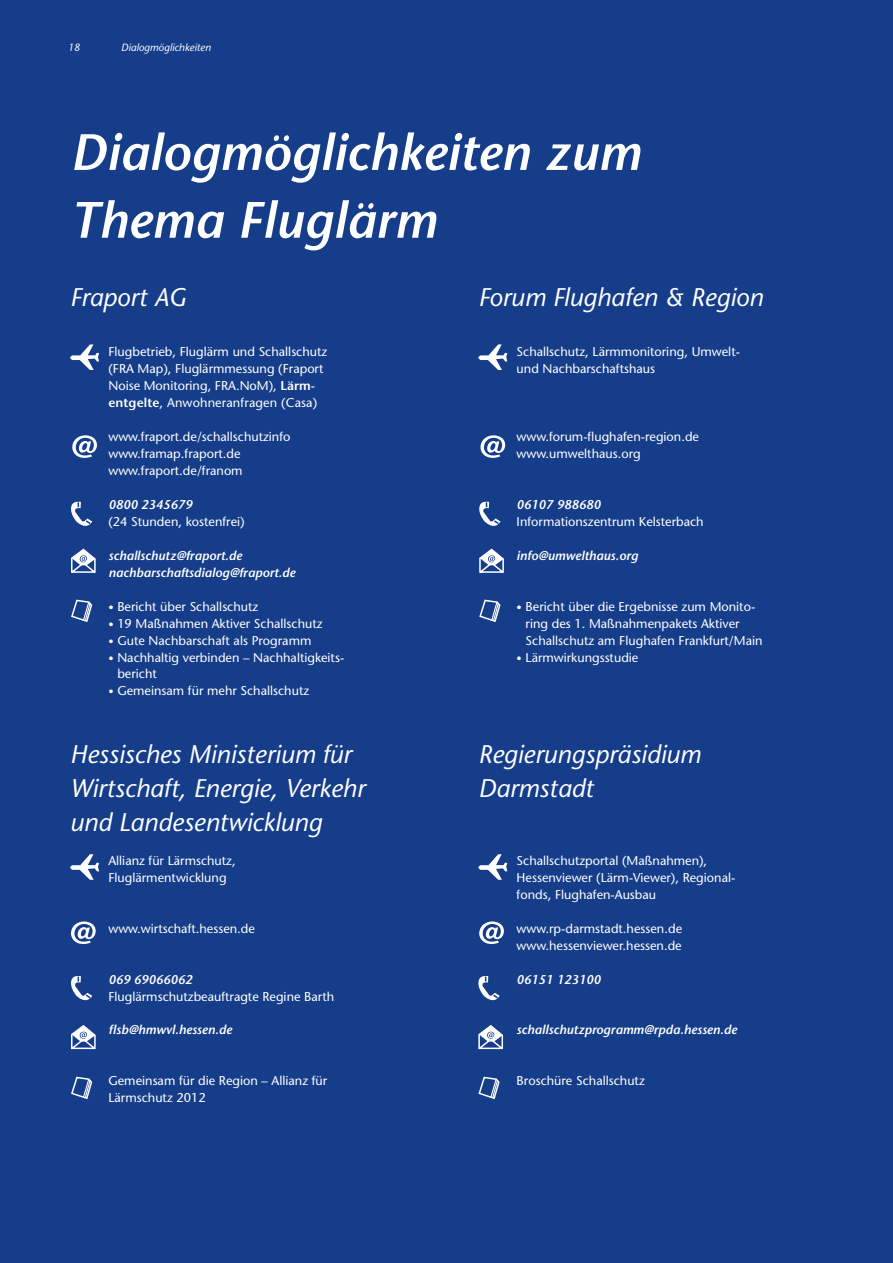
<style>
.page{position:relative;width:893px;height:1263px;background:#153d8a}
.page>*{position:absolute;margin:0;border:0;box-sizing:border-box;transform-origin:0 0}
.t1{font:italic 600 51px/67.8px "Stone Sans";color:#fff}
.t2{font:italic 25.5px/33.9px "Stone Sans";color:#fff}
.t3{font:12.75px/17px "Stone Sans";color:#fff}
.t4{font:italic 600 12.75px/17px "Stone Sans";color:#fff}
.t5{font:italic 10.5px "Stone Sans";color:#fff}
.s1{font-weight:600}
.s2{font-size:10.5px}
</style>
<div class="page">
<svg style="left:71px;top:501px;width:21px;height:25px"></svg>
<svg style="left:70px;top:344px;width:29px;height:26px"></svg>
<svg style="left:72px;top:435px;width:25px;height:23px"></svg>
<svg style="left:71px;top:548px;width:25px;height:25px"></svg>
<svg style="left:71px;top:599px;width:22px;height:23px"></svg>
<svg style="left:71px;top:976px;width:21px;height:25px"></svg>
<svg style="left:70px;top:854px;width:29px;height:26px"></svg>
<svg style="left:71px;top:1025px;width:25px;height:25px"></svg>
<svg style="left:71px;top:1076px;width:22px;height:24px"></svg>
<svg style="left:478px;top:854px;width:29px;height:26px"></svg>
<svg style="left:478px;top:976px;width:22px;height:25px"></svg>
<svg style="left:478px;top:1025px;width:25px;height:25px"></svg>
<svg style="left:478px;top:1076px;width:22px;height:24px"></svg>
<svg style="left:71px;top:921px;width:25px;height:23px"></svg>
<svg style="left:479px;top:921px;width:25px;height:23px"></svg>
<svg style="left:479px;top:501px;width:21px;height:25px"></svg>
<svg style="left:478px;top:344px;width:29px;height:26px"></svg>
<svg style="left:480px;top:435px;width:25px;height:23px"></svg>
<svg style="left:479px;top:548px;width:25px;height:25px"></svg>
<svg style="left:479px;top:599px;width:22px;height:23px"></svg>
<p class="t5" style="left:68px;top:41px;width:14px">18</p>
<p class="t5" style="left:121px;top:41px;width:91px">Dialogmöglichkeiten</p>
<h1 class="t1" style="left:70px;top:118px;width:572px">Dialogmöglichkeiten zum<br>Thema Fluglärm</h1>
<h2 class="t2" style="left:70px;top:280px;width:118px">Fraport AG</h2>
<p class="t3" style="left:108px;top:343px;width:220px">Flugbetrieb, Fluglärm und Schallschutz (FRA Map), Fluglärmmessung (Fraport Noise Monitoring, FRA.NoM), <span class="s1">Lärm&shy;entgelte</span>, Anwohneranfragen (Casa)</p>
<p class="t3" style="left:108px;top:428px;width:184px">www.fraport.de/schallschutzinfo www.framap.fraport.de www.fraport.de/franom</p>
<p class="t4" style="left:108px;top:496px;width:86px">0800 2345679</p>
<p class="t3" style="left:108px;top:513px;width:138px">(24 Stunden, kostenfrei)</p>
<p class="t4" style="left:108px;top:547px;width:188px">schallschutz@fraport.de nachbarschaftsdialog@fraport.de</p>
<p class="t3" style="left:108px;top:598px;width:151px"><span class="s2">•</span> Bericht über Schallschutz</p>
<p class="t3" style="left:108px;top:615px;width:216px"><span class="s2">•</span> 19 Maßnahmen Aktiver Schallschutz</p>
<p class="t3" style="left:108px;top:632px;width:205px"><span class="s2">•</span> Gute Nachbarschaft als Programm</p>
<p class="t3" style="left:117px;top:649px;width:228px;text-indent:-9px"><span class="s2">•</span> Nachhaltig verbinden – Nachhaltigkeits&shy;bericht</p>
<p class="t3" style="left:108px;top:682px;width:202px"><span class="s2">•</span> Gemeinsam für mehr Schallschutz</p>
<h2 class="t2" style="left:478px;top:280px;width:286px">Forum Flughafen &amp; Region</h2>
<p class="t3" style="left:517px;top:343px;width:225px">Schallschutz, Lärmmonitoring, Umwelt&shy;und Nachbarschaftshaus</p>
<p class="t3" style="left:517px;top:428px;width:184px">www.forum-flughafen-region.de www.umwelthaus.org</p>
<p class="t4" style="left:517px;top:496px;width:86px">06107 988680</p>
<p class="t3" style="left:517px;top:513px;width:188px">Informationszentrum Kelsterbach</p>
<p class="t4" style="left:517px;top:547px;width:123px">info@umwelthaus.org</p>
<p class="t3" style="left:526px;top:598px;width:238px;text-indent:-9px"><span class="s2">•</span> Bericht über die Ergebnisse zum Monito&shy;ring des 1. Maßnahmenpakets Aktiver<br>Schallschutz am Flughafen Frankfurt/Main</p>
<p class="t3" style="left:517px;top:649px;width:123px"><span class="s2">•</span> Lärmwirkungsstudie</p>
<h2 class="t2" style="left:70px;top:737px;width:297px">Hessisches Ministerium für<br>Wirtschaft, Energie, Verkehr und Landesentwicklung</h2>
<h2 class="t2" style="left:478px;top:737px;width:224px">Regierungspräsidium<br>Darmstadt</h2>
<p class="t3" style="left:517px;top:852px;width:220px">Schallschutzportal (Maßnahmen),<br>Hessenviewer (Lärm-Viewer), Regional&shy;fonds, Flughafen-Ausbau</p>
<p class="t3" style="left:517px;top:920px;width:167px">www.rp-darmstadt.hessen.de www.hessenviewer.hessen.de</p>
<p class="t4" style="left:517px;top:971px;width:86px">06151 123100</p>
<p class="t3" style="left:108px;top:852px;width:129px">Allianz für Lärmschutz,<br>Fluglärmentwicklung</p>
<p class="t3" style="left:108px;top:920px;width:148px">www.wirtschaft.hessen.de</p>
<p class="t4" style="left:108px;top:971px;width:86px">069 69066062</p>
<p class="t3" style="left:108px;top:988px;width:227px">Fluglärmschutzbeauftragte Regine Barth</p>
<p class="t4" style="left:108px;top:1021px;width:125px">flsb@hmwvl.hessen.de</p>
<p class="t4" style="left:517px;top:1021px;width:222px">schallschutzprogramm@rpda.hessen.de</p>
<p class="t3" style="left:517px;top:1072px;width:130px">Broschüre Schallschutz</p>
<p class="t3" style="left:108px;top:1072px;width:220px">Gemeinsam für die Region – Allianz für<br>Lärmschutz 2012</p>
</div>
